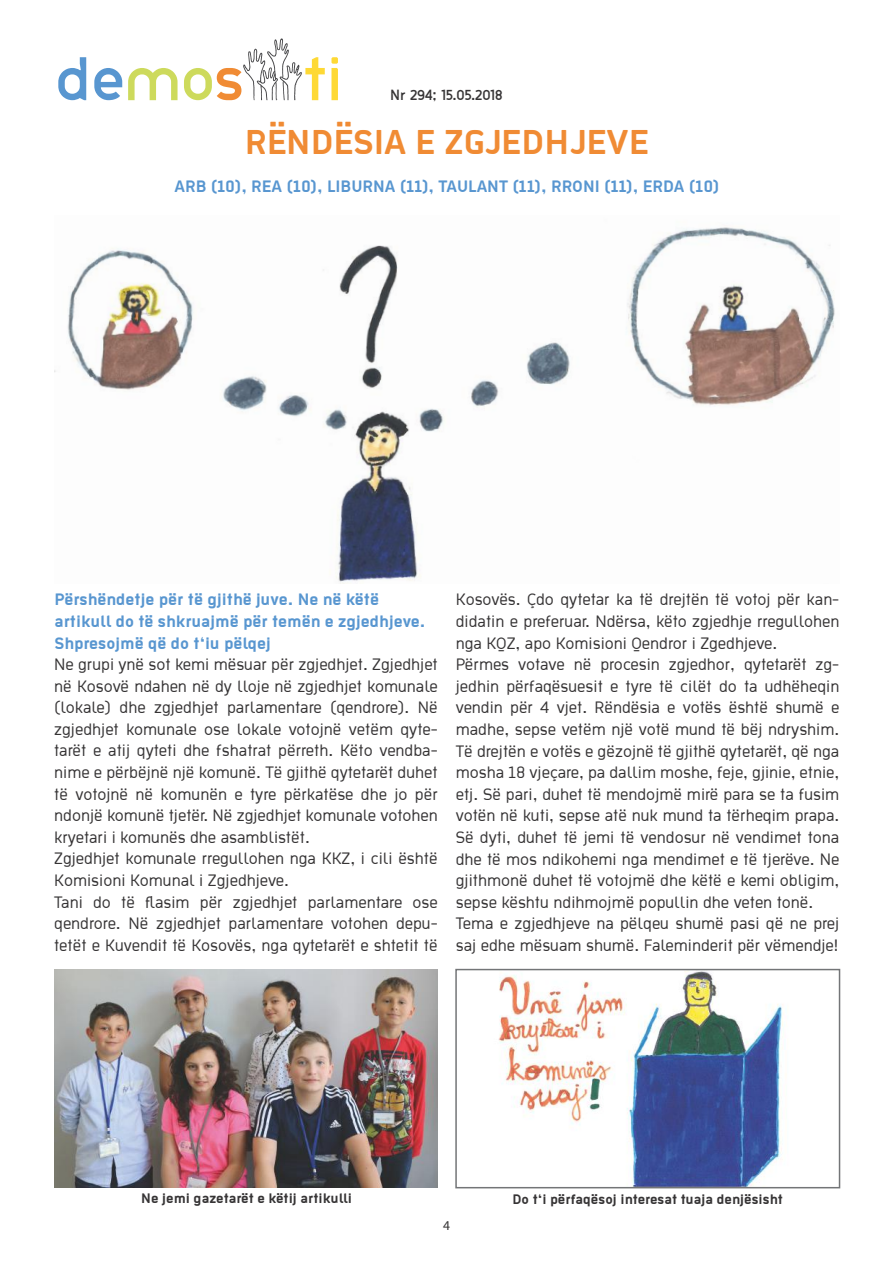
<style>
.page{position:relative;width:893px;height:1263px;background:#fff}
.page>*{position:absolute;margin:0;border:0;box-sizing:border-box;transform-origin:0 0}
.t1{font:700 37.5px "Ekstropia";color:#f08b34}
.t2{font:18px/21.6px "Ekstropia";color:#363435}
.t3{font:700 18px/21.6px "Ekstropia";color:#5896d0}
.t4{font:700 15px "Ekstropia";color:#363435}
.t5{font:13.5px "Thelbi Kujtesa";color:#363435}
.t6{font:13.5px "Myriad Pro";color:#363435}
</style>
<div class="page">
<svg style="left:58px;top:57px;width:28px;height:43px"></svg>
<svg style="left:94px;top:68px;width:28px;height:32px"></svg>
<svg style="left:128px;top:68px;width:50px;height:32px"></svg>
<svg style="left:331px;top:57px;width:7px;height:43px"></svg>
<svg style="left:184px;top:38px;width:141px;height:62px"></svg>
<img style="left:54px;top:227px;width:781px;height:356px">
<img style="left:498px;top:972px;width:285px;height:213px">
<div style="left:455px;top:969px;width:385px;height:219px;border:2px solid #737577"></div>
<img style="left:54px;top:969px;width:383px;height:219px">
<p class="t5" style="left:390px;top:85px;width:114px">Nr 294; 15.05.2018</p>
<h1 class="t1" style="left:245px;top:120px;width:406px">RËNDËSIA E ZGJEDHJEVE</h1>
<p class="t3" style="left:174px;top:175px;width:547px">ARB (10), REA (10), LIBURNA (11), TAULANT (11), RRONI (11), ERDA (10)</p>
<p class="t3" style="left:54px;top:588px;width:373px">Përshëndetje për të gjithë juve. Ne në këtë artikull do të shkruajmë për temën e zgjedhjeve.<br>Shpresojmë që do t‘iu pëlqej</p>
<p class="t2" style="left:54px;top:653px;width:385px">Ne grupi ynë sot kemi mësuar për zgjedhjet. Zgjedhjet në Kosovë ndahen në dy lloje në zgjedhjet komunale (lokale) dhe zgjedhjet parlamentare (qendrore). Në zgjedhjet komunale ose lokale votojnë vetëm qyte&shy;tarët e atij qyteti dhe fshatrat përreth. Këto vendba&shy;nime e përbëjnë një komunë. Të gjithë qytetarët duhet të votojnë në komunën e tyre përkatëse dhe jo për ndonjë komunë tjetër. Në zgjedhjet komunale votohen kryetari i komunës dhe asamblistët.<br>Zgjedhjet komunale rregullohen nga KKZ, i cili është Komisioni Komunal i Zgjedhjeve.<br>Tani do të flasim për zgjedhjet parlamentare ose qendrore. Në zgjedhjet parlamentare votohen depu&shy;tetët e Kuvendit të Kosovës, nga qytetarët e shtetit të</p>
<p class="t2" style="left:456px;top:588px;width:385px">Kosovës. Çdo qytetar ka të drejtën të votoj për kan&shy;didatin e preferuar. Ndërsa, këto zgjedhje rregullohen nga KQZ, apo Komisioni Qendror i Zgedhjeve.<br>Përmes votave në procesin zgjedhor, qytetarët zg&shy;jedhin përfaqësuesit e tyre të cilët do ta udhëheqin vendin për 4 vjet. Rëndësia e votës është shumë e madhe, sepse vetëm një votë mund të bëj ndryshim.<br>Të drejtën e votës e gëzojnë të gjithë qytetarët, që nga mosha 18 vjeçare, pa dallim moshe, feje, gjinie, etnie, etj. Së pari, duhet të mendojmë mirë para se ta fusim votën në kuti, sepse atë nuk mund ta tërheqim prapa.<br>Së dyti, duhet të jemi të vendosur në vendimet tona dhe të mos ndikohemi nga mendimet e të tjerëve. Ne gjithmonë duhet të votojmë dhe këtë e kemi obligim, sepse kështu ndihmojmë popullin dhe veten tonë.<br>Tema e zgjedhjeve na pëlqeu shumë pasi që ne prej saj edhe mësuam shumë. Faleminderit për vëmendje!</p>
<p class="t4" style="left:141px;top:1189px;width:212px">Ne jemi gazetarët e këtij artikulli</p>
<p class="t4" style="left:512px;top:1190px;width:272px">Do t‘i përfaqësoj interesat tuaja denjësisht</p>
<p class="t6" style="left:443px;top:1217px;width:8px">4</p>
</div>
